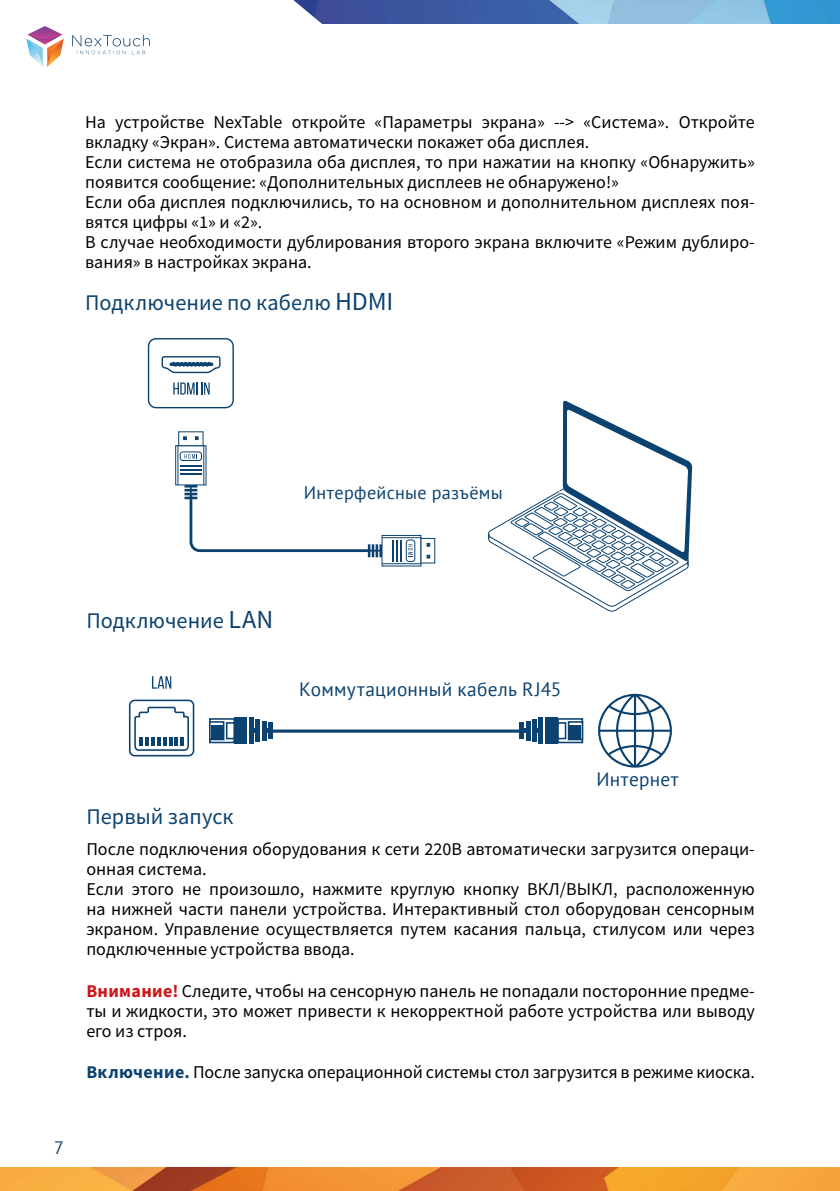
<style>
.page{position:relative;width:840px;height:1191px;background:#fff}
.page>*{position:absolute;margin:0;border:0;box-sizing:border-box;transform-origin:0 0}
.t1{font:22.4px "Source Sans Pro";color:#0c426f}
.t2{font:19.4px "PT Sans";letter-spacing:.015em;color:#0c426f}
.t3{font:18.2px "PT Sans";letter-spacing:.015em;color:#0c426f}
.t4{font:18px/20px "Source Sans Pro";color:#000}
.t5{font:18px "PT Sans";color:#0c426f}
.s1{font-size:26px}
.s2{font-weight:700;color:#d01317}
.s3{font-weight:700;color:#0c426f}
</style>
<div class="page">
<img style="left:29px;top:26px;width:32px;height:8px">
<img style="left:28px;top:34px;width:34px;height:10px">
<img style="left:47px;top:39px;width:17px;height:28px">
<img style="left:48px;top:39px;width:15px;height:27px">
<img style="left:27px;top:39px;width:16px;height:28px">
<svg style="left:72px;top:35px;width:78px;height:19px"></svg>
<img style="left:293px;top:0;width:546px;height:24px">
<img style="left:0;top:1167px;width:839px;height:24px">
<svg style="left:134px;top:706px;width:55px;height:45px"></svg>
<div style="left:129px;top:699px;width:65px;height:57px;border:2px solid #0c426f;border-radius:5px"></div>
<svg style="left:209px;top:718px;width:25px;height:25px"></svg>
<div style="left:234px;top:717px;width:13px;height:27px;background:#0c426f"></div>
<div style="left:226px;top:722px;width:9px;height:17px;background:#fff;border:2px solid #0c426f"></div>
<div style="left:209px;top:721px;width:15px;height:19px;background:#fff;border:2px solid #0c426f"></div>
<hr style="left:249px;top:717px;width:4px;height:27px;background:#0c426f">
<div style="left:255px;top:719px;width:5px;height:23px;background:#0c426f"></div>
<div style="left:261px;top:721px;width:5px;height:19px;background:#0c426f"></div>
<div style="left:268px;top:722px;width:5px;height:17px;background:#0c426f"></div>
<svg style="left:253px;top:728px;width:15px;height:4px"></svg>
<hr style="left:212px;top:735px;width:11px;height:4px;background:#0c426f">
<svg style="left:212px;top:725px;width:11px;height:10px"></svg>
<svg style="left:557px;top:718px;width:26px;height:25px"></svg>
<div style="left:544px;top:717px;width:13px;height:27px;background:#0c426f"></div>
<div style="left:557px;top:722px;width:9px;height:17px;background:#fff;border:2px solid #0c426f"></div>
<div style="left:567px;top:721px;width:16px;height:19px;background:#fff;border:2px solid #0c426f"></div>
<div style="left:538px;top:717px;width:5px;height:27px;background:#0c426f"></div>
<hr style="left:532px;top:719px;width:4px;height:23px;background:#0c426f">
<div style="left:525px;top:721px;width:5px;height:19px;background:#0c426f"></div>
<div style="left:519px;top:722px;width:5px;height:17px;background:#0c426f"></div>
<svg style="left:524px;top:728px;width:14px;height:4px"></svg>
<hr style="left:569px;top:735px;width:11px;height:4px;background:#0c426f">
<svg style="left:569px;top:725px;width:11px;height:10px"></svg>
<hr style="left:273px;top:729px;width:248px;height:3px;background:#0c426f">
<svg style="left:152px;top:676px;width:19px;height:12px"></svg>
<svg style="left:598px;top:694px;width:73px;height:73px"></svg>
<svg style="left:488px;top:400px;width:203px;height:212px"></svg>
<div style="left:175px;top:445px;width:31px;height:40px;background:#fff;border:1px solid #0c426f"></div>
<div style="left:178px;top:431px;width:25px;height:15px;background:#fff;border:1px solid #0c426f"></div>
<svg style="left:183px;top:436px;width:4px;height:4px"></svg>
<svg style="left:195px;top:436px;width:3px;height:4px"></svg>
<div style="left:180px;top:451px;width:22px;height:10px;border:1px solid #0c426f;border-radius:3px"></div>
<svg style="left:180px;top:465px;width:21px;height:1px"></svg>
<hr style="left:180px;top:469px;width:21px;height:2px;background:#0c426f">
<hr style="left:180px;top:473px;width:21px;height:2px;background:#0c426f">
<svg style="left:184px;top:454px;width:13px;height:4px"></svg>
<hr style="left:203px;top:445px;width:1px;height:40px;background:#0c426f">
<hr style="left:177px;top:445px;width:1px;height:40px;background:#0c426f">
<div style="left:148px;top:338px;width:86px;height:70px;border:1px solid #0c426f;border-radius:7px"></div>
<svg style="left:161px;top:356px;width:60px;height:18px"></svg>
<svg style="left:173px;top:382px;width:36px;height:12px"></svg>
<svg style="left:381px;top:535px;width:40px;height:31px"></svg>
<div style="left:420px;top:538px;width:15px;height:25px;background:#fff;border:1px solid #0c426f"></div>
<svg style="left:426px;top:543px;width:4px;height:3px"></svg>
<svg style="left:426px;top:555px;width:4px;height:3px"></svg>
<svg style="left:406px;top:540px;width:8px;height:21px"></svg>
<div style="left:405px;top:539px;width:10px;height:23px;border:1px solid #0c426f;border-radius:3px"></div>
<svg style="left:396px;top:540px;width:5px;height:21px"></svg>
<hr style="left:391px;top:540px;width:2px;height:21px;background:#0c426f">
<svg style="left:408px;top:544px;width:4px;height:13px"></svg>
<hr style="left:382px;top:563px;width:39px;height:1px;background:#0c426f">
<hr style="left:382px;top:537px;width:39px;height:1px;background:#0c426f">
<svg style="left:184px;top:485px;width:198px;height:72px"></svg>
<p class="t4" style="left:85px;top:112px;width:671px">На устройстве NexTable откройте «Параметры экрана» --&gt; «Система». Откройте вкладку «Экран». Система автоматически покажет оба дисплея.<br>Если система не отобразила оба дисплея, то при нажатии на кнопку «Обнаружить» появится сообщение: «Дополнительных дисплеев не обнаружено!»<br>Если оба дисплея подключились, то на основном и дополнительном дисплеях поя&shy;вятся цифры «1» и «2».<br>В случае необходимости дублирования второго экрана включите «Режим дублиро&shy;вания» в настройках экрана.</p>
<p class="t1" style="left:85px;top:288px;width:309px">Подключение по кабелю <span class="s1">HDMI</span></p>
<p class="t3" style="left:304px;top:481px;width:200px">Интерфейсные разъёмы</p>
<p class="t1" style="left:86px;top:606px;width:188px">Подключение <span class="s1">LAN</span></p>
<p class="t2" style="left:299px;top:676px;width:263px">Коммутационный кабель RJ45</p>
<p class="t5" style="left:54px;top:1136px;width:11px">7</p>
<p class="t2" style="left:596px;top:766px;width:83px">Интернет</p>
<p class="t1" style="left:86px;top:802px;width:149px">Первый запуск</p>
<p class="t4" style="left:86px;top:838px;width:669px">После подключения оборудования к сети 220В автоматически загрузится операци&shy;онная система.<br>Если этого не произошло, нажмите круглую кнопку ВКЛ/ВЫКЛ, расположенную на нижней части панели устройства. Интерактивный стол оборудован сенсорным экраном. Управление осуществляется путем касания пальца, стилусом или через подключенные устройства ввода.</p>
<p class="t4" style="left:86px;top:980px;width:669px;text-align:justify"><span class="s2">Внимание!</span> Следите, чтобы на сенсорную панель не попадали посторонние предме&shy;ты и жидкости, это может привести к некорректной работе устройства или выводу его из строя.</p>
<p class="t4" style="left:86px;top:1062px;width:669px"><span class="s3">Включение.</span> После запуска операционной системы стол загрузится в режиме киоска.</p>
</div>
